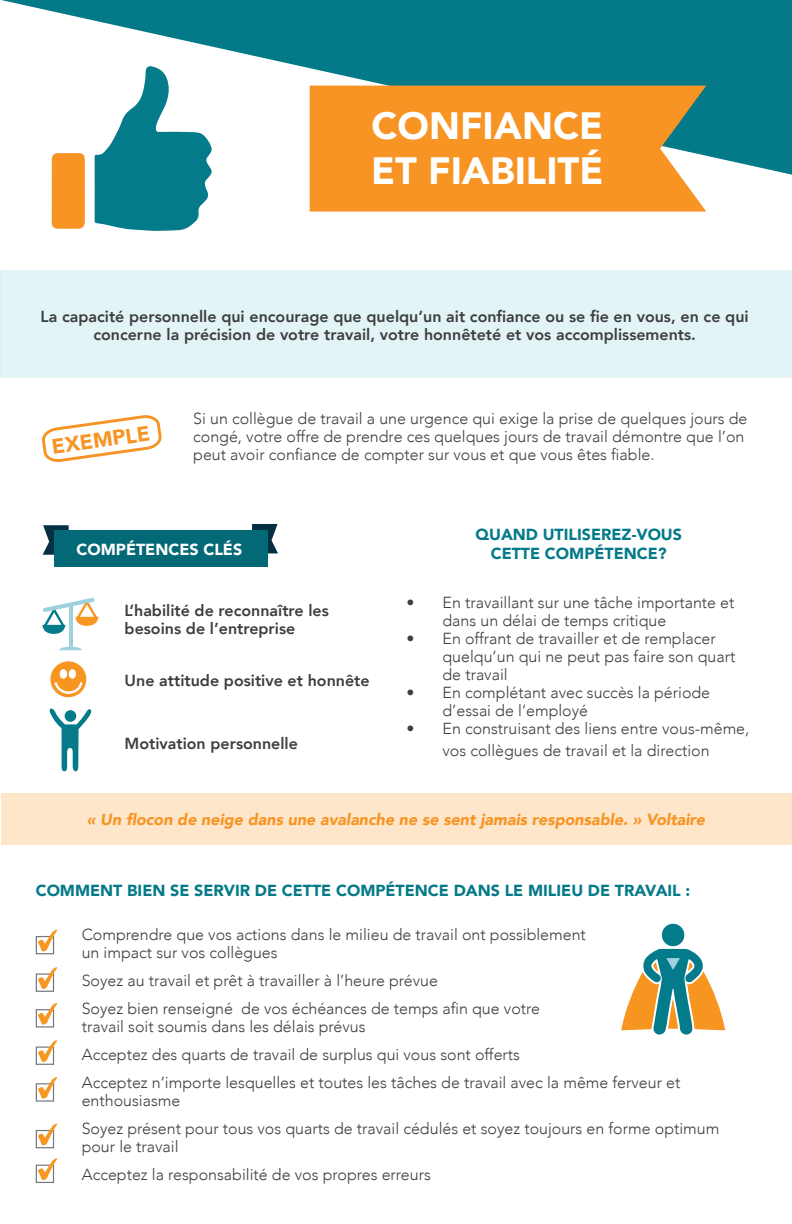
<style>
.page{position:relative;width:792px;height:1224px;background:#fff}
.page>*{position:absolute;margin:0;border:0;box-sizing:border-box;transform-origin:0 0}
.t1{font:900 38px/45.6px "Avenir";color:#fff}
.t2{font:900 21px "Avenir";color:#f79423}
.t3{font:300 16px/18px "Avenir";color:#3e3e3f}
.t4{font:800 16px/18px "Avenir";color:#3e3e3f}
.t5{font:900 16px/19.2px "Avenir";color:#047a89;text-align:center}
.t6{font:italic 900 16px "Avenir";color:#f79423}
.t7{font:900 16px "Avenir";color:#fff}
</style>
<div class="page">
<svg style="left:42px;top:415px;width:120px;height:47px"></svg>
<svg style="left:1px;top:0;width:791px;height:183px;fill:#047a89"></svg>
<div style="left:2px;top:793px;width:790px;height:52px;background:#fee6cb"></div>
<div style="left:1px;top:270px;width:791px;height:107px;background:#e3f4f7"></div>
<hr style="left:0;top:270px;width:1px;height:107px;background:#d9f0f4">
<svg style="left:36px;top:973px;width:18px;height:19px"></svg>
<svg style="left:38px;top:967px;width:20px;height:23px"></svg>
<svg style="left:36px;top:936px;width:18px;height:18px"></svg>
<svg style="left:38px;top:930px;width:20px;height:22px"></svg>
<div style="left:36px;top:1009px;width:18px;height:19px;background:#fff;border:1px solid #76787b"></div>
<svg style="left:38px;top:1003px;width:20px;height:22px"></svg>
<svg style="left:36px;top:1047px;width:18px;height:18px"></svg>
<svg style="left:38px;top:1040px;width:20px;height:23px"></svg>
<div style="left:36px;top:1083px;width:18px;height:19px;background:#fff;border:1px solid #76787b"></div>
<svg style="left:38px;top:1077px;width:20px;height:22px"></svg>
<svg style="left:36px;top:1130px;width:18px;height:18px"></svg>
<svg style="left:38px;top:1124px;width:20px;height:22px"></svg>
<svg style="left:36px;top:1165px;width:18px;height:18px"></svg>
<svg style="left:38px;top:1158px;width:20px;height:23px"></svg>
<div style="left:310px;top:86px;width:396px;height:126px;background:#f79423"></div>
<svg style="left:95px;top:66px;width:117px;height:165px"></svg>
<div style="left:52px;top:153px;width:33px;height:76px;background:#f79423"></div>
<svg style="left:49px;top:708px;width:43px;height:64px"></svg>
<div style="left:65px;top:710px;width:11px;height:12px;background:#047a8b;border-radius:50%"></div>
<svg style="left:42px;top:598px;width:56px;height:36px"></svg>
<svg style="left:59px;top:647px;width:23px;height:3px"></svg>
<hr style="left:69px;top:605px;width:3px;height:42px;background:#9dd1de">
<svg style="left:50px;top:661px;width:37px;height:37px"></svg>
<div style="left:662px;top:924px;width:22px;height:22px;background:#047b8b;border-radius:50%"></div>
<svg style="left:621px;top:948px;width:104px;height:87px"></svg>
<svg style="left:252px;top:524px;width:26px;height:29px"></svg>
<svg style="left:43px;top:525px;width:26px;height:30px"></svg>
<div style="left:54px;top:531px;width:213px;height:36px;background:#036976"></div>
<h1 class="t1" style="left:371px;top:102px;width:234px">CONFIANCE<br>ET FIABILITÉ</h1>
<p class="t4" style="left:41px;top:307px;width:710px;text-align:center">La capacité personnelle qui encourage que quelqu’un ait confiance ou se fie en vous, en ce qui concerne la précision de votre travail, votre honnêteté et vos accomplissements.</p>
<h2 class="t2" style="left:49px;top:429px;width:100px;rotate:-8deg">EXEMPLE</h2>
<p class="t3" style="left:193px;top:409px;width:556px">Si un collègue de travail a une urgence qui exige la prise de quelques jours de congé, votre offre de prendre ces quelques jours de travail démontre que l’on</p>
<p class="t3" style="left:193px;top:445px;width:463px">peut avoir confiance de compter sur vous et que vous êtes fiable.</p>
<p class="t7" style="left:77px;top:535px;width:167px">COMPÉTENCES CLÉS</p>
<p class="t5" style="left:476px;top:524px;width:208px">QUAND UTILISEREZ-VOUS<br>CETTE COMPÉTENCE?</p>
<p class="t4" style="left:125px;top:602px;width:206px">L’habilité de reconnaître les besoins de l’entreprise</p>
<p class="t4" style="left:125px;top:671px;width:247px">Une attitude positive et honnête</p>
<p class="t4" style="left:125px;top:735px;width:175px">Motivation personnelle</p>
<p class="t3" style="left:443px;top:594px;width:293px;text-indent:-36px">• En travaillant sur une tâche importante et dans un délai de temps critique</p>
<p class="t3" style="left:443px;top:630px;width:294px;text-indent:-36px">• En offrant de travailler et de remplacer quelqu’un qui ne peut pas faire son quart de travail</p>
<p class="t3" style="left:443px;top:684px;width:269px;text-indent:-36px">• En complétant avec succès la période d’essai de l’employé</p>
<p class="t3" style="left:407px;top:718px;width:344px;line-height:21.6px;text-align:center">• En construisant des liens entre vous-même, vos collègues de travail et la direction</p>
<p class="t6" style="left:87px;top:806px;width:620px">« Un flocon de neige dans une avalanche ne se sent jamais responsable. » Voltaire</p>
<p class="t5" style="left:36px;top:880px;width:656px">COMMENT BIEN SE SERVIR DE CETTE COMPÉTENCE DANS LE MILIEU DE TRAVAIL :</p>
<p class="t3" style="left:82px;top:925px;width:506px">Comprendre que vos actions dans le milieu de travail ont possiblement un impact sur vos collègues</p>
<p class="t3" style="left:82px;top:966px;width:460px;line-height:28px">Soyez au travail et prêt à travailler à l’heure prévue<br>Soyez bien renseigné de vos échéances de temps afin que votre</p>
<p class="t3" style="left:82px;top:1012px;width:600px;line-height:28px">travail soit soumis dans les délais prévus<br>Acceptez des quarts de travail de surplus qui vous sont offerts<br>Acceptez n’importe lesquelles et toutes les tâches de travail avec la même ferveur et</p>
<p class="t3" style="left:82px;top:1086px;width:639px;line-height:28px">enthousiasme<br>Soyez présent pour tous vos quarts de travail cédulés et soyez toujours en forme optimum</p>
<p class="t3" style="left:82px;top:1132px;width:351px;line-height:28px">pour le travail<br>Acceptez la responsabilité de vos propres erreurs</p>
</div>
